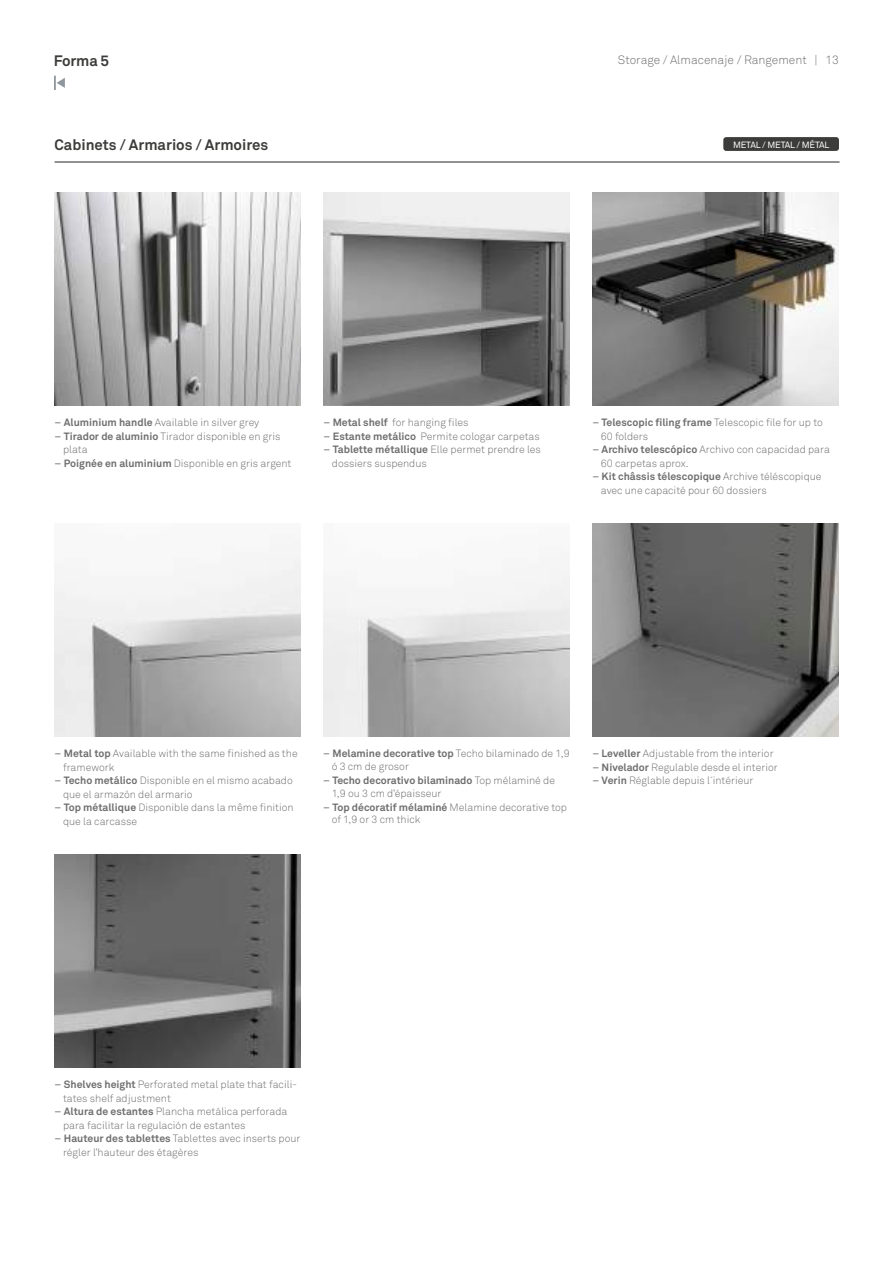
<style>
.page{position:relative;width:893px;height:1263px;background:#fff}
.page>*{position:absolute;margin:0;border:0;box-sizing:border-box;transform-origin:0 0}
.t1{font:700 15px "Akkurat";color:#3c3c3a}
.t2{font:300 12px "Akkurat";color:#6e6e6e}
.t3{font:300 10.5px/13.5px "Akkurat";color:#6e6e6e}
.t4{font:9px "Akkurat";letter-spacing:-.02em;color:#fff}
.s1{font-weight:400}
.s2{font-weight:700}
</style>
<div class="page">
<div style="left:723px;top:137px;width:116px;height:14px;background:#3c3c3a;border-radius:3px"></div>
<hr style="left:55px;top:161px;width:784px;height:2px;background:#6e6e6e">
<img style="left:54px;top:855px;width:247px;height:212px">
<img style="left:323px;top:569px;width:247px;height:167px">
<img style="left:55px;top:557px;width:246px;height:179px">
<img style="left:592px;top:524px;width:247px;height:212px">
<img style="left:55px;top:193px;width:246px;height:212px">
<img style="left:323px;top:193px;width:247px;height:212px">
<img style="left:592px;top:193px;width:247px;height:212px">
<svg style="left:54px;top:76px;width:11px;height:14px"></svg>
<h1 class="t1" style="left:54px;top:51px;width:57px">Forma 5</h1>
<p class="t2" style="left:618px;top:52px;width:223px">Storage / Almacenaje / Rangement | 13</p>
<h1 class="t1" style="left:55px;top:135px;width:215px">Cabinets / Armarios / Armoires</h1>
<p class="t4" style="left:733px;top:139px;width:98px">METAL / METAL / MÉTAL</p>
<p class="t3" style="left:55px;top:416px;width:206px"><span class="s1">–</span> <span class="s2">Aluminium handle</span> Available in silver grey</p>
<p class="t3" style="left:63px;top:429px;width:219px;text-indent:-9px"><span class="s1">–</span> <span class="s2">Tirador de aluminio</span> Tirador disponible en gris plata</p>
<p class="t3" style="left:55px;top:456px;width:238px"><span class="s1">–</span> <span class="s2">Poignée en aluminium</span> Disponible en gris argent</p>
<p class="t3" style="left:323px;top:416px;width:147px"><span class="s1">–</span> <span class="s2">Metal shelf</span> for hanging files</p>
<p class="t3" style="left:323px;top:429px;width:218px"><span class="s1">–</span> <span class="s2">Estante metálico</span> Permite cologar carpetas</p>
<p class="t3" style="left:332px;top:443px;width:211px;text-indent:-9px"><span class="s1">–</span> <span class="s2">Tablette métallique</span> Elle permet prendre les dossiers suspendus</p>
<p class="t3" style="left:601px;top:416px;width:223px;text-indent:-9px"><span class="s1">–</span> <span class="s2">Telescopic filing frame</span> Telescopic file for up to<br>60 folders</p>
<p class="t3" style="left:601px;top:443px;width:231px;text-indent:-9px"><span class="s1">–</span> <span class="s2">Archivo telescópico</span> Archivo con capacidad para<br>60 carpetas aprox.</p>
<p class="t3" style="left:601px;top:470px;width:222px;text-indent:-9px"><span class="s1">–</span> <span class="s2">Kit châssis télescopique</span> Archive téléscopique avec une capacité pour 60 dossiers</p>
<p class="t3" style="left:63px;top:747px;width:236px;text-indent:-9px"><span class="s1">–</span> <span class="s2">Metal top</span> Available with the same finished as the framework</p>
<p class="t3" style="left:63px;top:774px;width:231px;text-indent:-9px"><span class="s1">–</span> <span class="s2">Techo metálico</span> Disponible en el mismo acabado que el armazón del armario</p>
<p class="t3" style="left:63px;top:801px;width:232px;text-indent:-9px"><span class="s1">–</span> <span class="s2">Top métallique</span> Disponible dans la même finition que la carcasse</p>
<p class="t3" style="left:332px;top:747px;width:239px;line-height:12.6px;text-indent:-9px"><span class="s1">–</span> <span class="s2">Melamine decorative top</span> Techo bilaminado de 1,9 ó 3 cm de grosor</p>
<p class="t3" style="left:332px;top:773px;width:225px;text-indent:-9px"><span class="s1">–</span> <span class="s2">Techo decorativo bilaminado</span> Top mélaminé de<br>1,9 ou 3 cm d’épaisseur</p>
<p class="t3" style="left:332px;top:800px;width:237px;line-height:12.6px;text-indent:-9px"><span class="s1">–</span> <span class="s2">Top décoratif mélaminé</span> Melamine decorative top of 1,9 or 3 cm thick</p>
<p class="t3" style="left:592px;top:747px;width:183px"><span class="s1">–</span> <span class="s2">Leveller</span> Adjustable from the interior</p>
<p class="t3" style="left:592px;top:760px;width:187px"><span class="s1">–</span> <span class="s2">Nivelador</span> Regulable desde el interior</p>
<p class="t3" style="left:592px;top:774px;width:163px"><span class="s1">–</span> <span class="s2">Verin</span> Réglable depuis l´intérieur</p>
<p class="t3" style="left:63px;top:1078px;width:235px;text-indent:-9px"><span class="s1">–</span> <span class="s2">Shelves height</span> Perforated metal plate that facili&shy;tates shelf adjustment</p>
<p class="t3" style="left:63px;top:1105px;width:226px;text-indent:-9px"><span class="s1">–</span> <span class="s2">Altura de estantes</span> Plancha metálica perforada para facilitar la regulación de estantes</p>
<p class="t3" style="left:63px;top:1132px;width:239px;text-indent:-9px"><span class="s1">–</span> <span class="s2">Hauteur des tablettes</span> Tablettes avec inserts pour régler l’hauteur des étagères</p>
</div>
